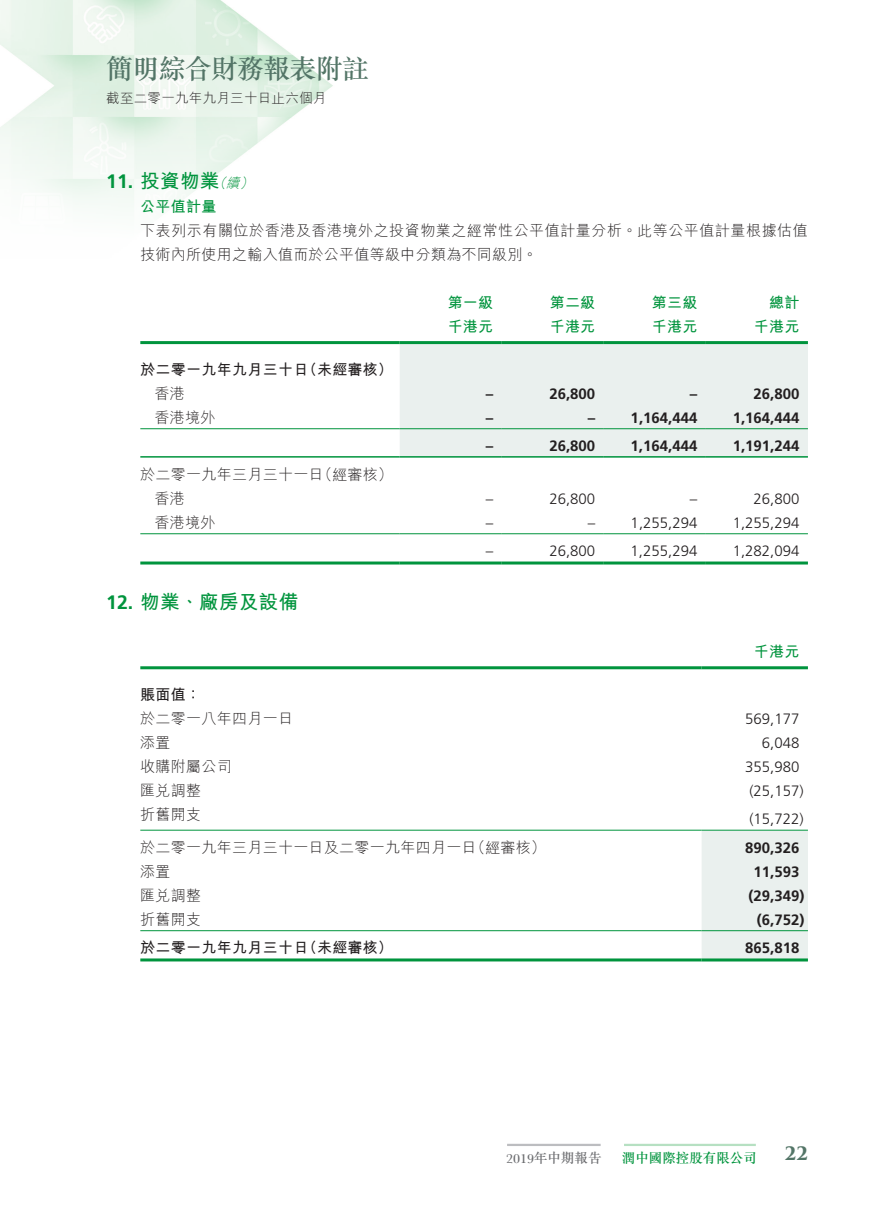
<style>
.page{position:relative;width:893px;height:1212px;background:#fff}
.page>*{position:absolute;margin:0;border:0;box-sizing:border-box;transform-origin:0 0}
.t1{font:500 27px "M Sung HK";letter-spacing:-.03em;color:#537567}
.t2{font:700 19.5px "M Hei HK";letter-spacing:.02em;color:#00943d}
.t3{font:700 18px "Trajan Pro 3";color:#537567}
.t4{font:300 15px/24px "M Hei HK";letter-spacing:.02em;color:#231f20}
.t5{font:700 15px "Frutiger LT Std";color:#231f20}
.t6{font:300 15px "Frutiger LT Std";color:#231f20}
.t7{font:700 15px "M Hei HK";letter-spacing:.02em;color:#231f20}
.t8{font:700 15px "M Hei HK";letter-spacing:.02em;color:#00943d}
.t9{font:300 13.5px "M Hei HK";letter-spacing:.02em;color:#231f20}
.t10{font:500 13.5px "M Sung HK";color:#00943d}
.t11{font:500 13.5px "M Sung HK";color:#6c6d70}
.t12{font:italic 300 13.5px "M Hei HK";color:#00943d}
.s1{font-family:"Frutiger LT Std"}
</style>
<div class="page">
<img style="left:0;top:0;width:333px;height:206px">
<hr style="left:624px;top:1144px;width:132px;height:2px;background:#b6e0c2">
<hr style="left:507px;top:1144px;width:94px;height:2px;background:#bcbdc0">
<div style="left:400px;top:344px;width:408px;height:112px;background:#eaf0ee"></div>
<hr style="left:140px;top:341px;width:260px;height:3px;background:#00943d">
<hr style="left:400px;top:341px;width:102px;height:3px;background:#00943d">
<hr style="left:502px;top:341px;width:102px;height:3px;background:#00943d">
<hr style="left:604px;top:341px;width:102px;height:3px;background:#00943d">
<hr style="left:706px;top:341px;width:102px;height:3px;background:#00943d">
<hr style="left:140px;top:428px;width:260px;height:1px;background:#00943d">
<hr style="left:400px;top:428px;width:102px;height:1px;background:#00943d">
<hr style="left:502px;top:428px;width:102px;height:1px;background:#00943d">
<hr style="left:604px;top:428px;width:102px;height:1px;background:#00943d">
<hr style="left:706px;top:428px;width:102px;height:1px;background:#00943d">
<hr style="left:140px;top:456px;width:260px;height:2px;background:#00943d">
<hr style="left:400px;top:456px;width:102px;height:2px;background:#00943d">
<hr style="left:502px;top:456px;width:102px;height:2px;background:#00943d">
<hr style="left:604px;top:456px;width:102px;height:2px;background:#00943d">
<hr style="left:706px;top:456px;width:102px;height:2px;background:#00943d">
<hr style="left:140px;top:533px;width:260px;height:1px;background:#00943d">
<hr style="left:400px;top:533px;width:102px;height:1px;background:#00943d">
<hr style="left:502px;top:533px;width:102px;height:1px;background:#00943d">
<hr style="left:604px;top:533px;width:102px;height:1px;background:#00943d">
<hr style="left:706px;top:533px;width:102px;height:1px;background:#00943d">
<hr style="left:140px;top:561px;width:260px;height:3px;background:#00943d">
<hr style="left:400px;top:561px;width:102px;height:3px;background:#00943d">
<hr style="left:502px;top:561px;width:102px;height:3px;background:#00943d">
<hr style="left:604px;top:561px;width:102px;height:3px;background:#00943d">
<hr style="left:706px;top:561px;width:102px;height:3px;background:#00943d">
<div style="left:702px;top:831px;width:106px;height:127px;background:#eaf0ee"></div>
<hr style="left:140px;top:666px;width:562px;height:3px;background:#00943d">
<hr style="left:702px;top:666px;width:106px;height:3px;background:#00943d">
<hr style="left:140px;top:830px;width:562px;height:1px;background:#00943d">
<hr style="left:702px;top:830px;width:106px;height:1px;background:#00943d">
<hr style="left:140px;top:930px;width:562px;height:1px;background:#00943d">
<hr style="left:702px;top:930px;width:106px;height:1px;background:#00943d">
<hr style="left:140px;top:958px;width:562px;height:3px;background:#00943d">
<hr style="left:702px;top:958px;width:106px;height:3px;background:#00943d">
<h1 class="t1" style="left:106px;top:51px;width:264px">簡明綜合財務報表附註</h1>
<p class="t9" style="left:106px;top:92px;width:222px">截至二零一九年九月三十日止六個月</p>
<h2 class="t2" style="left:106px;top:166px;width:115px"><span class="s1">11.</span> 投資物業</h2>
<p class="t8" style="left:140px;top:195px;width:78px">公平值計量</p>
<p class="t4" style="left:140px;top:218px;width:669px">下表列示有關位於香港及香港境外之投資物業之經常性公平值計量分析。此等公平值計量根據估值技術內所使用之輸入值而於公平值等級中分類為不同級別。</p>
<p class="t8" style="left:769px;top:291px;width:32px">總計</p>
<p class="t12" style="left:226px;top:176px;width:18px">續</p>
<p class="t12" style="left:213px;top:176px;width:18px">（</p>
<p class="t12" style="left:240px;top:176px;width:18px">(</p>
<p class="t8" style="left:448px;top:291px;width:47px">第一級</p>
<p class="t8" style="left:550px;top:291px;width:47px">第二級</p>
<p class="t8" style="left:652px;top:291px;width:47px">第三級</p>
<p class="t8" style="left:448px;top:315px;width:47px">千港元</p>
<p class="t8" style="left:550px;top:315px;width:47px">千港元</p>
<p class="t8" style="left:652px;top:315px;width:47px">千港元</p>
<p class="t8" style="left:754px;top:315px;width:47px">千港元</p>
<p class="t7" style="left:302px;top:358px;width:92px">（未經審核(</p>
<p class="t7" style="left:140px;top:358px;width:170px">於二零一九年九月三十日</p>
<p class="t4" style="left:155px;top:381px;width:32px">香港</p>
<p class="t5" style="left:486px;top:385px;width:9px">–</p>
<p class="t5" style="left:549px;top:385px;width:47px">26,800</p>
<p class="t5" style="left:690px;top:385px;width:9px">–</p>
<p class="t5" style="left:753px;top:385px;width:47px">26,800</p>
<p class="t4" style="left:155px;top:405px;width:62px">香港境外</p>
<p class="t5" style="left:486px;top:409px;width:9px">–</p>
<p class="t5" style="left:588px;top:409px;width:9px">–</p>
<p class="t5" style="left:631px;top:409px;width:68px">1,164,444</p>
<p class="t5" style="left:733px;top:409px;width:68px">1,164,444</p>
<p class="t5" style="left:486px;top:437px;width:9px">–</p>
<p class="t5" style="left:549px;top:437px;width:47px">26,800</p>
<p class="t5" style="left:631px;top:437px;width:68px">1,164,444</p>
<p class="t5" style="left:733px;top:437px;width:68px">1,191,244</p>
<p class="t4" style="left:317px;top:462px;width:77px">（經審核(</p>
<p class="t4" style="left:140px;top:462px;width:185px">於二零一九年三月三十一日</p>
<p class="t4" style="left:155px;top:486px;width:32px">香港</p>
<p class="t6" style="left:486px;top:490px;width:9px">–</p>
<p class="t6" style="left:549px;top:490px;width:47px">26,800</p>
<p class="t6" style="left:690px;top:490px;width:9px">–</p>
<p class="t6" style="left:753px;top:490px;width:47px">26,800</p>
<p class="t4" style="left:155px;top:510px;width:62px">香港境外</p>
<p class="t6" style="left:486px;top:514px;width:9px">–</p>
<p class="t6" style="left:588px;top:514px;width:9px">–</p>
<p class="t6" style="left:631px;top:514px;width:68px">1,255,294</p>
<p class="t6" style="left:733px;top:514px;width:68px">1,255,294</p>
<p class="t6" style="left:486px;top:542px;width:9px">–</p>
<p class="t6" style="left:549px;top:542px;width:47px">26,800</p>
<p class="t6" style="left:631px;top:542px;width:68px">1,255,294</p>
<p class="t6" style="left:733px;top:542px;width:68px">1,282,094</p>
<h2 class="t2" style="left:106px;top:587px;width:193px"><span class="s1">12.</span> 物業、廠房及設備</h2>
<p class="t8" style="left:754px;top:640px;width:47px">千港元</p>
<p class="t7" style="left:140px;top:683px;width:62px">賬面值：</p>
<p class="t4" style="left:140px;top:706px;width:154px">於二零一八年四月一日</p>
<p class="t6" style="left:745px;top:710px;width:56px">569,177</p>
<p class="t4" style="left:140px;top:730px;width:32px">添置</p>
<p class="t6" style="left:762px;top:734px;width:39px">6,048</p>
<p class="t4" style="left:140px;top:754px;width:93px">收購附屬公司</p>
<p class="t6" style="left:745px;top:758px;width:56px">355,980</p>
<p class="t4" style="left:140px;top:778px;width:62px">匯兌調整</p>
<p class="t6" style="left:749px;top:782px;width:56px">)25,157(</p>
<p class="t4" style="left:140px;top:802px;width:62px">折舊開支</p>
<p class="t6" style="left:749px;top:810px;width:56px">)15,722(</p>
<p class="t4" style="left:470px;top:835px;width:77px">（經審核(</p>
<p class="t4" style="left:140px;top:835px;width:338px">於二零一九年三月三十一日及二零一九年四月一日</p>
<p class="t5" style="left:745px;top:839px;width:56px">890,326</p>
<p class="t4" style="left:140px;top:859px;width:32px">添置</p>
<p class="t5" style="left:753px;top:863px;width:47px">11,593</p>
<p class="t4" style="left:140px;top:883px;width:62px">匯兌調整</p>
<p class="t5" style="left:749px;top:887px;width:57px">)29,349(</p>
<p class="t4" style="left:140px;top:907px;width:62px">折舊開支</p>
<p class="t5" style="left:757px;top:911px;width:49px">)6,752(</p>
<p class="t7" style="left:302px;top:937px;width:92px">（未經審核(</p>
<p class="t7" style="left:140px;top:937px;width:170px">於二零一九年九月三十日</p>
<p class="t5" style="left:745px;top:939px;width:56px">865,818</p>
<p class="t11" style="left:506px;top:1149px;width:97px">2019年中期報告</p>
<p class="t10" style="left:622px;top:1149px;width:136px">潤中國際控股有限公司</p>
<p class="t3" style="left:785px;top:1140px;width:25px">22</p>
</div>
